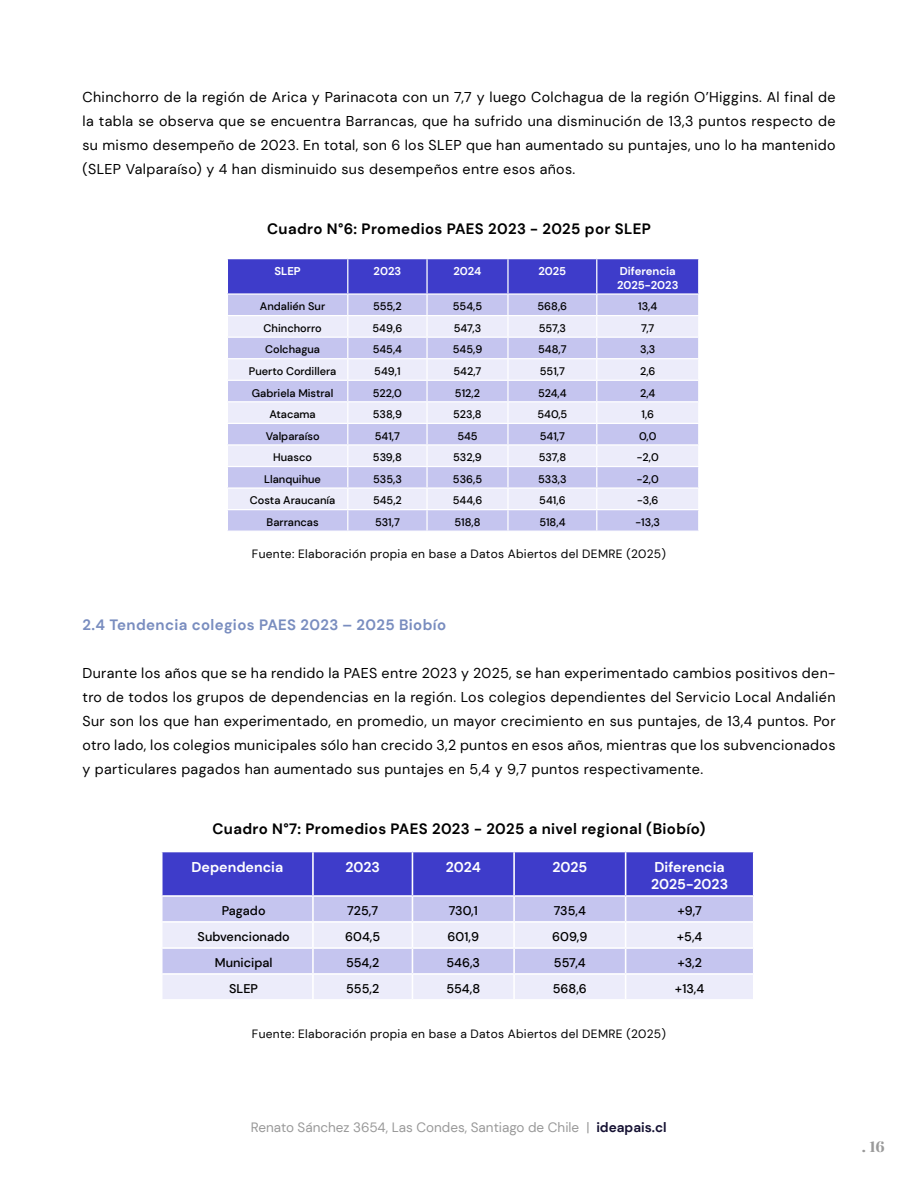
<style>
.page{position:relative;width:918px;height:1188px;background:#fff}
.page>*{position:absolute;margin:0;border:0;box-sizing:border-box;transform-origin:0 0}
.t1{font:700 15px "DM Sans";letter-spacing:.025em;color:#000}
.t2{font:700 15px "DM Sans";letter-spacing:.025em;color:#798dbf}
.t3{font:800 15px "Playfair Display";color:#999}
.t4{font:14.25px/24px "DM Sans";letter-spacing:.025em;color:#000;text-align:justify}
.t5{font:700 14.25px/17px "DM Sans";color:#fff}
.t6{font:13.5px "DM Sans";color:#999}
.t7{font:500 12.6px "DM Sans";color:#000}
.t8{font:12px "DM Sans";letter-spacing:.025em;color:#000}
.t9{font:700 11.25px/13.5px "DM Sans";color:#fff}
.t10{font:500 10.95px "DM Sans";color:#000}
.s1{font-weight:700;color:#161233}
</style>
<div class="page">
<svg style="left:227px;top:259px;width:472px;height:272px;background:#c4c4ef"></svg>
<hr style="left:227px;top:358px;width:121px;height:1px;background:#fff">
<hr style="left:227px;top:380px;width:121px;height:1px;background:#fff">
<hr style="left:227px;top:401px;width:121px;height:1px;background:#fff">
<hr style="left:227px;top:423px;width:121px;height:1px;background:#fff">
<hr style="left:227px;top:444px;width:121px;height:2px;background:#fff">
<hr style="left:227px;top:466px;width:121px;height:1px;background:#fff">
<hr style="left:227px;top:487px;width:121px;height:2px;background:#fff">
<hr style="left:227px;top:509px;width:121px;height:1px;background:#fff">
<hr style="left:348px;top:358px;width:79px;height:1px;background:#fff">
<hr style="left:348px;top:380px;width:79px;height:1px;background:#fff">
<hr style="left:348px;top:401px;width:79px;height:1px;background:#fff">
<hr style="left:348px;top:423px;width:79px;height:1px;background:#fff">
<hr style="left:348px;top:444px;width:79px;height:2px;background:#fff">
<hr style="left:348px;top:466px;width:79px;height:1px;background:#fff">
<hr style="left:348px;top:487px;width:79px;height:2px;background:#fff">
<hr style="left:348px;top:509px;width:79px;height:1px;background:#fff">
<hr style="left:427px;top:358px;width:81px;height:1px;background:#fff">
<hr style="left:508px;top:358px;width:89px;height:1px;background:#fff">
<hr style="left:597px;top:358px;width:102px;height:1px;background:#fff">
<hr style="left:427px;top:380px;width:81px;height:1px;background:#fff">
<hr style="left:508px;top:380px;width:89px;height:1px;background:#fff">
<hr style="left:597px;top:380px;width:102px;height:1px;background:#fff">
<hr style="left:427px;top:401px;width:81px;height:1px;background:#fff">
<hr style="left:508px;top:401px;width:89px;height:1px;background:#fff">
<hr style="left:597px;top:401px;width:102px;height:1px;background:#fff">
<hr style="left:427px;top:423px;width:81px;height:1px;background:#fff">
<hr style="left:508px;top:423px;width:89px;height:1px;background:#fff">
<hr style="left:597px;top:423px;width:102px;height:1px;background:#fff">
<hr style="left:427px;top:444px;width:81px;height:2px;background:#fff">
<hr style="left:508px;top:444px;width:89px;height:2px;background:#fff">
<hr style="left:597px;top:444px;width:102px;height:2px;background:#fff">
<hr style="left:427px;top:466px;width:81px;height:1px;background:#fff">
<hr style="left:508px;top:466px;width:89px;height:1px;background:#fff">
<hr style="left:597px;top:466px;width:102px;height:1px;background:#fff">
<hr style="left:427px;top:487px;width:81px;height:2px;background:#fff">
<hr style="left:508px;top:487px;width:89px;height:2px;background:#fff">
<hr style="left:597px;top:487px;width:102px;height:2px;background:#fff">
<hr style="left:427px;top:509px;width:81px;height:1px;background:#fff">
<hr style="left:508px;top:509px;width:89px;height:1px;background:#fff">
<hr style="left:597px;top:509px;width:102px;height:1px;background:#fff">
<svg style="left:162px;top:852px;width:592px;height:147px;background:#adace8"></svg>
<hr style="left:753px;top:975px;width:2px;height:24px;background:#fff">
<hr style="left:161px;top:973px;width:152px;height:2px;background:#fff">
<hr style="left:313px;top:973px;width:99px;height:2px;background:#fff">
<hr style="left:412px;top:973px;width:102px;height:2px;background:#fff">
<hr style="left:514px;top:973px;width:112px;height:2px;background:#fff">
<hr style="left:626px;top:973px;width:129px;height:2px;background:#fff">
<p class="t4" style="left:82px;top:85px;width:755px">Chinchorro de la región de Arica y Parinacota con un 7,7 y luego Colchagua de la región O’Higgins. Al final de la tabla se observa que se encuentra Barrancas, que ha sufrido una disminución de 13,3 puntos respecto de su mismo desempeño de 2023. En total, son 6 los SLEP que han aumentado su puntajes, uno lo ha mantenido (SLEP Valparaíso) y 4 han disminuido sus desempeños entre esos años.</p>
<p class="t1" style="left:267px;top:219px;width:385px">Cuadro N°6: Promedios PAES 2023 - 2025 por SLEP</p>
<p class="t9" style="left:274px;top:264px;width:28px">SLEP</p>
<p class="t9" style="left:374px;top:264px;width:29px">2023</p>
<p class="t9" style="left:454px;top:264px;width:29px">2024</p>
<p class="t9" style="left:538px;top:264px;width:29px">2025</p>
<p class="t9" style="left:617px;top:264px;width:63px">Diferencia<br>2025-2023</p>
<p class="t10" style="left:260px;top:300px;width:67px">Andalién Sur</p>
<p class="t10" style="left:373px;top:300px;width:30px">555,2</p>
<p class="t10" style="left:453px;top:300px;width:31px">554,5</p>
<p class="t10" style="left:538px;top:300px;width:31px">568,6</p>
<p class="t10" style="left:638px;top:300px;width:21px">13,4</p>
<p class="t10" style="left:264px;top:321px;width:59px">Chinchorro</p>
<p class="t10" style="left:373px;top:321px;width:31px">549,6</p>
<p class="t10" style="left:454px;top:321px;width:29px">547,3</p>
<p class="t10" style="left:539px;top:321px;width:29px">557,3</p>
<p class="t10" style="left:641px;top:321px;width:15px">7,7</p>
<p class="t10" style="left:265px;top:343px;width:57px">Colchagua</p>
<p class="t10" style="left:373px;top:343px;width:31px">545,4</p>
<p class="t10" style="left:453px;top:343px;width:31px">545,9</p>
<p class="t10" style="left:538px;top:343px;width:30px">548,7</p>
<p class="t10" style="left:640px;top:343px;width:17px">3,3</p>
<p class="t10" style="left:249px;top:364px;width:89px">Puerto Cordillera</p>
<p class="t10" style="left:374px;top:364px;width:28px">549,1</p>
<p class="t10" style="left:454px;top:364px;width:29px">542,7</p>
<p class="t10" style="left:540px;top:364px;width:27px">551,7</p>
<p class="t10" style="left:640px;top:364px;width:17px">2,6</p>
<p class="t10" style="left:252px;top:386px;width:83px">Gabriela Mistral</p>
<p class="t10" style="left:373px;top:386px;width:31px">522,0</p>
<p class="t10" style="left:455px;top:386px;width:27px">512,2</p>
<p class="t10" style="left:538px;top:386px;width:30px">524,4</p>
<p class="t10" style="left:640px;top:386px;width:17px">2,4</p>
<p class="t10" style="left:269px;top:407px;width:48px">Atacama</p>
<p class="t10" style="left:373px;top:407px;width:31px">538,9</p>
<p class="t10" style="left:453px;top:407px;width:30px">523,8</p>
<p class="t10" style="left:537px;top:407px;width:31px">540,5</p>
<p class="t10" style="left:641px;top:407px;width:14px">1,6</p>
<p class="t10" style="left:266px;top:429px;width:55px">Valparaíso</p>
<p class="t10" style="left:375px;top:429px;width:27px">541,7</p>
<p class="t10" style="left:457px;top:429px;width:22px">545</p>
<p class="t10" style="left:540px;top:429px;width:27px">541,7</p>
<p class="t10" style="left:639px;top:429px;width:19px">0,0</p>
<p class="t10" style="left:273px;top:451px;width:40px">Huasco</p>
<p class="t10" style="left:373px;top:451px;width:30px">539,8</p>
<p class="t10" style="left:453px;top:451px;width:30px">532,9</p>
<p class="t10" style="left:539px;top:451px;width:29px">537,8</p>
<p class="t10" style="left:637px;top:451px;width:23px">-2,0</p>
<p class="t10" style="left:264px;top:472px;width:58px">Llanquihue</p>
<p class="t10" style="left:373px;top:472px;width:30px">535,3</p>
<p class="t10" style="left:453px;top:472px;width:31px">536,5</p>
<p class="t10" style="left:538px;top:472px;width:30px">533,3</p>
<p class="t10" style="left:637px;top:472px;width:23px">-2,0</p>
<p class="t10" style="left:250px;top:494px;width:87px">Costa Araucanía</p>
<p class="t10" style="left:373px;top:494px;width:30px">545,2</p>
<p class="t10" style="left:453px;top:494px;width:31px">544,6</p>
<p class="t10" style="left:539px;top:494px;width:28px">541,6</p>
<p class="t10" style="left:637px;top:494px;width:23px">-3,6</p>
<p class="t10" style="left:267px;top:515px;width:54px">Barrancas</p>
<p class="t10" style="left:375px;top:515px;width:26px">531,7</p>
<p class="t10" style="left:454px;top:515px;width:28px">518,8</p>
<p class="t10" style="left:539px;top:515px;width:28px">518,4</p>
<p class="t10" style="left:636px;top:515px;width:26px">-13,3</p>
<p class="t8" style="left:252px;top:546px;width:416px">Fuente: Elaboración propia en base a Datos Abiertos del DEMRE (2025)</p>
<p class="t2" style="left:82px;top:615px;width:365px">2.4 Tendencia colegios PAES 2023 – 2025 Biobío</p>
<p class="t4" style="left:82px;top:661px;width:755px">Durante los años que se ha rendido la PAES entre 2023 y 2025, se han experimentado cambios positivos den&shy;tro de todos los grupos de dependencias en la región. Los colegios dependientes del Servicio Local Andalién Sur son los que han experimentado, en promedio, un mayor crecimiento en sus puntajes, de 13,4 puntos. Por otro lado, los colegios municipales sólo han crecido 3,2 puntos en esos años, mientras que los subvencionados y particulares pagados han aumentado sus puntajes en 5,4 y 9,7 puntos respectivamente.</p>
<p class="t1" style="left:212px;top:820px;width:495px">Cuadro N°7: Promedios PAES 2023 - 2025 a nivel regional (Biobío)</p>
<p class="t5" style="left:191px;top:859px;width:93px">Dependencia</p>
<p class="t5" style="left:345px;top:859px;width:36px">2023</p>
<p class="t5" style="left:446px;top:859px;width:37px">2024</p>
<p class="t5" style="left:552px;top:859px;width:36px">2025</p>
<p class="t5" style="left:651px;top:859px;width:78px">Diferencia<br>2025-2023</p>
<p class="t7" style="left:222px;top:903px;width:45px">Pagado</p>
<p class="t7" style="left:347px;top:903px;width:32px">725,7</p>
<p class="t7" style="left:449px;top:903px;width:31px">730,1</p>
<p class="t7" style="left:554px;top:903px;width:34px">735,4</p>
<p class="t7" style="left:677px;top:903px;width:26px">+9,7</p>
<p class="t7" style="left:198px;top:929px;width:94px">Subvencionado</p>
<p class="t7" style="left:345px;top:929px;width:37px">604,5</p>
<p class="t7" style="left:448px;top:929px;width:33px">601,9</p>
<p class="t7" style="left:552px;top:929px;width:37px">609,9</p>
<p class="t7" style="left:677px;top:929px;width:27px">+5,4</p>
<p class="t7" style="left:215px;top:955px;width:59px">Municipal</p>
<p class="t7" style="left:346px;top:955px;width:35px">554,2</p>
<p class="t7" style="left:446px;top:955px;width:35px">546,3</p>
<p class="t7" style="left:554px;top:955px;width:33px">557,4</p>
<p class="t7" style="left:677px;top:955px;width:26px">+3,2</p>
<p class="t7" style="left:229px;top:981px;width:30px">SLEP</p>
<p class="t7" style="left:346px;top:981px;width:35px">555,2</p>
<p class="t7" style="left:446px;top:981px;width:35px">554,8</p>
<p class="t7" style="left:553px;top:981px;width:36px">568,6</p>
<p class="t7" style="left:675px;top:981px;width:31px">+13,4</p>
<p class="t8" style="left:252px;top:1026px;width:416px">Fuente: Elaboración propia en base a Datos Abiertos del DEMRE (2025)</p>
<p class="t6" style="left:251px;top:1118px;width:417px">Renato Sánchez 3654, Las Condes, Santiago de Chile | <span class="s1">ideapais.cl</span></p>
<p class="t3" style="left:862px;top:1135px;width:24px">. 16</p>
</div>
